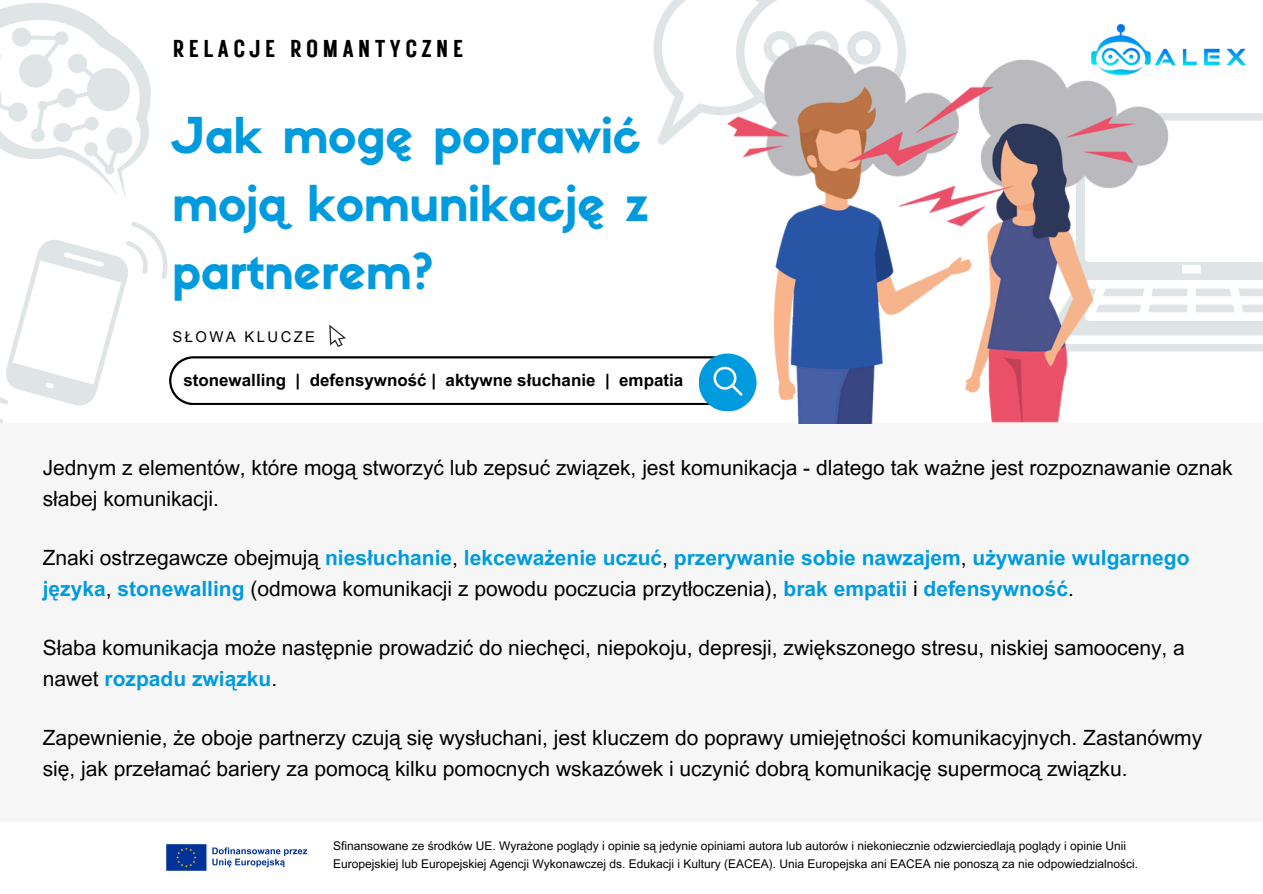
<style>
.page{position:relative;width:1263px;height:894px;background:#fff}
.page>*{position:absolute;margin:0;border:0;box-sizing:border-box;transform-origin:0 0}
.t1{font:48.45px/67.5px "Sifonn Basic";color:#009bde}
.t2{font:24.45px "Rustic Printed";letter-spacing:.16em;color:#000}
.t3{font:21px/31.5px "Arial MT Pro";color:#000}
.t4{font:700 21px/31.5px "Arial MT Pro";color:#009bde}
.t5{font:700 16.95px "Arial MT Pro";color:#000}
.t6{font:14.85px "Arial MT Pro";letter-spacing:.16em;color:#000}
.t7{font:12px/18px "Arial MT Pro";color:#000}
.s1{font-weight:400;color:#000}
.s2{font-weight:700;color:#009bde}
</style>
<div class="page">
<svg style="left:1178px;top:344px;width:85px;height:7px"></svg>
<svg style="left:1178px;top:288px;width:85px;height:47px"></svg>
<svg style="left:1178px;top:262px;width:85px;height:18px;background:#e2e7e8"></svg>
<svg style="left:0;top:3px;width:151px;height:196px"></svg>
<div style="left:0;top:423px;width:1263px;height:398px;background:#f6f6f6"></div>
<svg style="left:653px;top:0;width:241px;height:145px"></svg>
<img style="left:1178px;top:48px;width:85px;height:73px">
<svg style="left:0;top:222px;width:713px;height:201px"></svg>
<img style="left:713px;top:15px;width:465px;height:408px">
<img style="left:166px;top:844px;width:142px;height:27px">
<p class="t2" style="left:172px;top:32px;width:292px">RELACJE ROMANTYCZNE</p>
<p class="t1" style="left:172px;top:107px;width:477px">Jak mogę poprawić moją komunikację z partnerem?</p>
<h1 class="t6" style="left:172px;top:331px;width:144px">SŁOWA KLUCZE</h1>
<h2 class="t5" style="left:183px;top:373px;width:501px">stonewalling | defensywność | aktywne słuchanie | empatia</h2>
<p class="t3" style="left:43px;top:454px;width:1191px">Jednym z elementów, które mogą stworzyć lub zepsuć związek, jest komunikacja - dlatego tak ważne jest rozpoznawanie oznak słabej komunikacji.</p>
<p class="t4" style="left:43px;top:544px;width:1148px"><span class="s1">Znaki ostrzegawcze obejmują</span> niesłuchanie<span class="s1">,</span> lekceważenie uczuć<span class="s1">,</span> przerywanie sobie nawzajem<span class="s1">,</span> używanie wulgarnego języka<span class="s1">,</span> stonewalling <span class="s1">(odmowa komunikacji z powodu poczucia przytłoczenia),</span> brak empatii <span class="s1">i</span> defensywność<span class="s1">.</span></p>
<p class="t3" style="left:43px;top:634px;width:1143px">Słaba komunikacja może następnie prowadzić do niechęci, niepokoju, depresji, zwiększonego stresu, niskiej samooceny, a nawet <span class="s2">rozpadu związku</span>.</p>
<p class="t3" style="left:43px;top:724px;width:1161px">Zapewnienie, że oboje partnerzy czują się wysłuchani, jest kluczem do poprawy umiejętności komunikacyjnych. Zastanówmy się, jak przełamać bariery za pomocą kilku pomocnych wskazówek i uczynić dobrą komunikację supermocą związku.</p>
<p class="t7" style="left:333px;top:838px;width:806px">Sfinansowane ze środków UE. Wyrażone poglądy i opinie są jedynie opiniami autora lub autorów i niekoniecznie odzwierciedlają poglądy i opinie Unii<br>Europejskiej lub Europejskiej Agencji Wykonawczej ds. Edukacji i Kultury (EACEA). Unia Europejska ani EACEA nie ponoszą za nie odpowiedzialności.</p>
</div>
